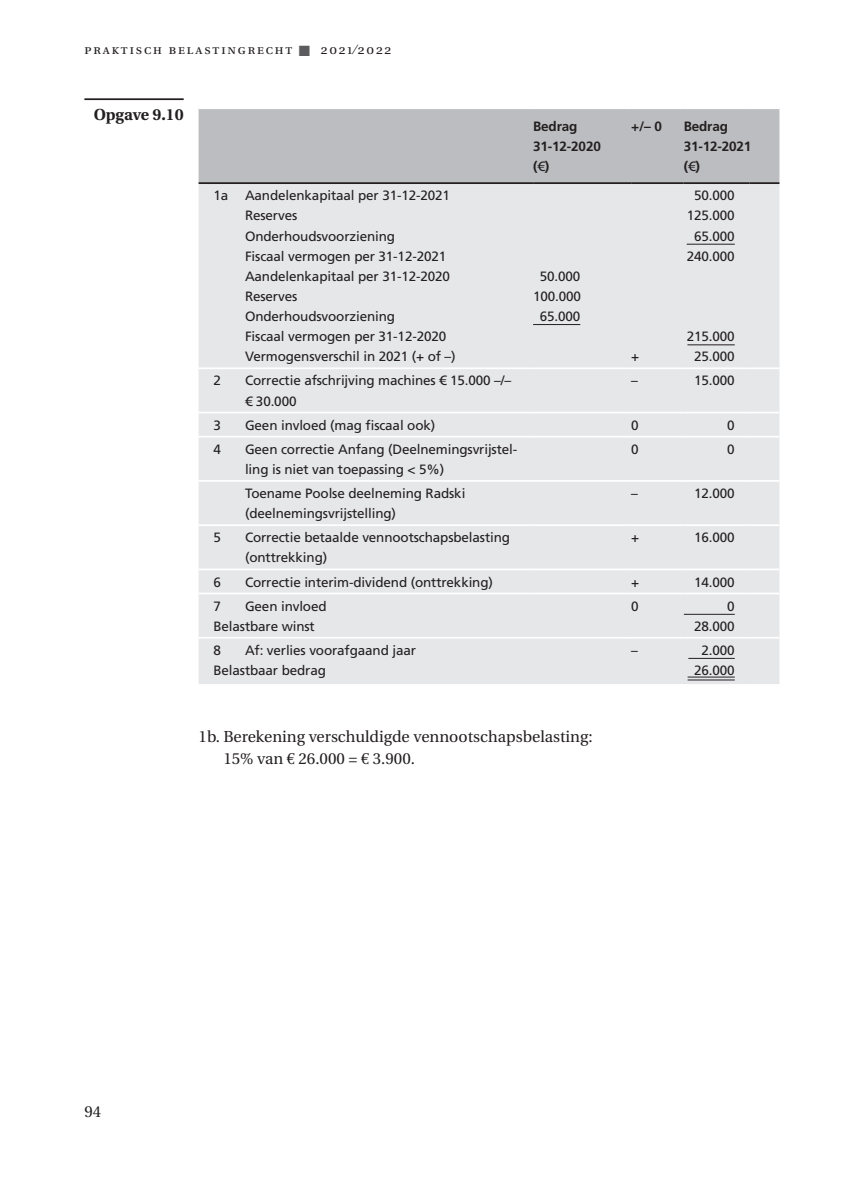
<style>
.page{position:relative;width:844px;height:1191px;background:#fff}
.page>*{position:absolute;margin:0;border:0;box-sizing:border-box;transform-origin:0 0}
.plat_inspring_1a{font:15.92px "Utopia";color:#231f20}
.plat_inspring2_ID{font:15.92px "Utopia";color:#231f20}
.t1{font:700 15.92px "Utopia";color:#231f20}
.Tabeltekst{font:13.47px/20.1px "Frutiger LT Std";letter-spacing:-.01em;color:#231f20}
.Tabel_kop{font:700 13.47px "Frutiger LT Std";letter-spacing:-.01em;color:#231f20}
.t2{font:13.47px "Utopia Exp";letter-spacing:.14em;color:#231f20}
.Tabel_balans_lijn_bo{font:13.47px "Frutiger LT Std";letter-spacing:-.01em;color:#231f20}
.s1{color:#5c5c5f}
.s2{font-weight:400}
.s3{font-family:"Euro Serif"}
</style>
<div class="page">
<hr style="left:84px;top:98px;width:100px;height:2px;background:#231f20">
<div style="left:198px;top:109px;width:581px;height:73px;background:#bcbdc0"></div>
<div style="left:198px;top:184px;width:581px;height:500px;background:#e6e7e9"></div>
<hr style="left:198px;top:367px;width:335px;height:2px;background:#fff">
<hr style="left:533px;top:367px;width:98px;height:2px;background:#fff">
<hr style="left:631px;top:367px;width:52px;height:2px;background:#fff">
<hr style="left:683px;top:367px;width:66px;height:2px;background:#fff">
<hr style="left:749px;top:367px;width:30px;height:2px;background:#fff">
<hr style="left:198px;top:412px;width:335px;height:1px;background:#fff">
<hr style="left:533px;top:412px;width:98px;height:1px;background:#fff">
<hr style="left:631px;top:412px;width:52px;height:1px;background:#fff">
<hr style="left:683px;top:412px;width:66px;height:1px;background:#fff">
<hr style="left:749px;top:412px;width:30px;height:1px;background:#fff">
<hr style="left:198px;top:436px;width:335px;height:1px;background:#fff">
<hr style="left:533px;top:436px;width:98px;height:1px;background:#fff">
<hr style="left:631px;top:436px;width:52px;height:1px;background:#fff">
<hr style="left:683px;top:436px;width:66px;height:1px;background:#fff">
<hr style="left:749px;top:436px;width:30px;height:1px;background:#fff">
<hr style="left:198px;top:480px;width:335px;height:2px;background:#fff">
<hr style="left:533px;top:480px;width:98px;height:2px;background:#fff">
<hr style="left:631px;top:480px;width:52px;height:2px;background:#fff">
<hr style="left:683px;top:480px;width:66px;height:2px;background:#fff">
<hr style="left:749px;top:480px;width:30px;height:2px;background:#fff">
<hr style="left:198px;top:524px;width:335px;height:2px;background:#fff">
<hr style="left:533px;top:524px;width:98px;height:2px;background:#fff">
<hr style="left:631px;top:524px;width:52px;height:2px;background:#fff">
<hr style="left:683px;top:524px;width:66px;height:2px;background:#fff">
<hr style="left:749px;top:524px;width:30px;height:2px;background:#fff">
<hr style="left:198px;top:568px;width:335px;height:2px;background:#fff">
<hr style="left:533px;top:568px;width:98px;height:2px;background:#fff">
<hr style="left:631px;top:568px;width:52px;height:2px;background:#fff">
<hr style="left:683px;top:568px;width:66px;height:2px;background:#fff">
<hr style="left:749px;top:568px;width:30px;height:2px;background:#fff">
<hr style="left:198px;top:592px;width:335px;height:2px;background:#fff">
<hr style="left:533px;top:592px;width:98px;height:2px;background:#fff">
<hr style="left:631px;top:592px;width:52px;height:2px;background:#fff">
<hr style="left:683px;top:592px;width:66px;height:2px;background:#fff">
<hr style="left:749px;top:592px;width:30px;height:2px;background:#fff">
<hr style="left:198px;top:637px;width:335px;height:1px;background:#fff">
<hr style="left:533px;top:637px;width:98px;height:1px;background:#fff">
<hr style="left:631px;top:637px;width:52px;height:1px;background:#fff">
<hr style="left:683px;top:637px;width:66px;height:1px;background:#fff">
<hr style="left:749px;top:637px;width:30px;height:1px;background:#fff">
<hr style="left:198px;top:182px;width:335px;height:2px;background:#231f20">
<hr style="left:533px;top:182px;width:98px;height:2px;background:#231f20">
<hr style="left:631px;top:182px;width:52px;height:2px;background:#231f20">
<hr style="left:683px;top:182px;width:66px;height:2px;background:#231f20">
<hr style="left:749px;top:182px;width:30px;height:2px;background:#231f20">
<hr style="left:533px;top:324px;width:47px;height:1px;background:#231f20">
<hr style="left:686px;top:244px;width:48px;height:1px;background:#231f20">
<hr style="left:687px;top:344px;width:47px;height:1px;background:#231f20">
<hr style="left:683px;top:614px;width:51px;height:1px;background:#231f20">
<hr style="left:688px;top:658px;width:46px;height:1px;background:#231f20">
<hr style="left:687px;top:677px;width:47px;height:1px;background:#231f20">
<hr style="left:687px;top:679px;width:47px;height:1px;background:#231f20">
<p class="t2" style="left:84px;top:44px;width:308px">praktisch belastingrecht <span class="s1">■</span> 2021/2022</p>
<p class="t1" style="left:94px;top:105px;width:91px">Opgave 9.10</p>
<p class="Tabeltekst" style="left:213px;top:186px;width:238px">1a Aandelenkapitaal per 31-12-2021</p>
<p class="Tabeltekst" style="left:245px;top:206px;width:54px">Reserves</p>
<p class="Tabeltekst" style="left:245px;top:226px;width:152px">Onderhoudsvoorziening</p>
<p class="Tabeltekst" style="left:245px;top:246px;width:203px">Fiscaal vermogen per 31-12-2021</p>
<p class="Tabeltekst" style="left:245px;top:266px;width:206px">Aandelenkapitaal per 31-12-2020</p>
<p class="Tabeltekst" style="left:245px;top:286px;width:54px">Reserves</p>
<p class="Tabeltekst" style="left:245px;top:306px;width:152px">Onderhoudsvoorziening</p>
<p class="Tabeltekst" style="left:245px;top:326px;width:203px">Fiscaal vermogen per 31-12-2020</p>
<p class="Tabeltekst" style="left:245px;top:347px;width:212px">Vermogensverschil in 2021 (+ of –)</p>
<p class="Tabel_kop" style="left:533px;top:118px;width:46px">Bedrag</p>
<p class="Tabel_kop" style="left:533px;top:138px;width:69px">31-12-2020</p>
<p class="Tabel_kop" style="left:533px;top:158px;width:18px">(<span class="s2">€</span>)</p>
<p class="Tabeltekst" style="left:539px;top:266px;width:42px">50.000</p>
<p class="Tabeltekst" style="left:533px;top:286px;width:49px">100.000</p>
<p class="Tabeltekst" style="left:539px;top:306px;width:42px">65.000</p>
<p class="Tabel_kop" style="left:631px;top:118px;width:32px">+/– 0</p>
<p class="Tabel_kop" style="left:683px;top:118px;width:46px">Bedrag</p>
<p class="Tabel_kop" style="left:683px;top:138px;width:69px">31-12-2021</p>
<p class="Tabel_kop" style="left:683px;top:158px;width:18px">(<span class="s2">€</span>)</p>
<p class="Tabeltekst" style="left:631px;top:347px;width:10px">+</p>
<p class="Tabeltekst" style="left:694px;top:186px;width:42px">50.000</p>
<p class="Tabeltekst" style="left:686px;top:206px;width:49px">125.000</p>
<p class="Tabeltekst" style="left:694px;top:226px;width:42px">65.000</p>
<p class="Tabel_balans_lijn_bo" style="left:686px;top:248px;width:49px">240.000</p>
<p class="Tabeltekst" style="left:686px;top:326px;width:49px">215.000</p>
<p class="Tabel_balans_lijn_bo" style="left:694px;top:349px;width:42px">25.000</p>
<p class="Tabeltekst" style="left:213px;top:371px;width:9px">2</p>
<p class="Tabeltekst" style="left:245px;top:371px;width:268px">Correctie afschrijving machines € 15.000 –/– € 30.000</p>
<p class="Tabeltekst" style="left:631px;top:371px;width:8px">–</p>
<p class="Tabeltekst" style="left:694px;top:371px;width:42px">15.000</p>
<p class="Tabeltekst" style="left:213px;top:415px;width:9px">3</p>
<p class="Tabeltekst" style="left:245px;top:415px;width:192px">Geen invloed (mag fiscaal ook)</p>
<p class="Tabeltekst" style="left:631px;top:415px;width:9px">0</p>
<p class="Tabeltekst" style="left:727px;top:415px;width:9px">0</p>
<p class="Tabeltekst" style="left:213px;top:439px;width:9px">4</p>
<p class="Tabeltekst" style="left:245px;top:439px;width:274px">Geen correctie Anfang (Deelnemingsvrijstel&shy;ling is niet van toepassing &lt; 5%)</p>
<p class="Tabeltekst" style="left:631px;top:439px;width:9px">0</p>
<p class="Tabeltekst" style="left:727px;top:439px;width:9px">0</p>
<p class="Tabeltekst" style="left:245px;top:483px;width:222px">Toename Poolse deelneming Radski</p>
<p class="Tabeltekst" style="left:245px;top:503px;width:153px">(deelnemingsvrijstelling)</p>
<p class="Tabeltekst" style="left:631px;top:483px;width:8px">–</p>
<p class="Tabeltekst" style="left:694px;top:483px;width:42px">12.000</p>
<p class="Tabeltekst" style="left:213px;top:527px;width:9px">5</p>
<p class="Tabeltekst" style="left:245px;top:527px;width:266px">Correctie betaalde vennootschapsbelasting (onttrekking)</p>
<p class="Tabeltekst" style="left:631px;top:527px;width:10px">+</p>
<p class="Tabeltekst" style="left:694px;top:527px;width:42px">16.000</p>
<p class="Tabeltekst" style="left:213px;top:572px;width:9px">6</p>
<p class="Tabeltekst" style="left:245px;top:572px;width:249px">Correctie interim-dividend (onttrekking)</p>
<p class="Tabeltekst" style="left:631px;top:572px;width:10px">+</p>
<p class="Tabeltekst" style="left:694px;top:572px;width:42px">14.000</p>
<p class="Tabeltekst" style="left:213px;top:596px;width:9px">7</p>
<p class="Tabeltekst" style="left:245px;top:596px;width:83px">Geen invloed</p>
<p class="Tabeltekst" style="left:213px;top:616px;width:103px">Belastbare winst</p>
<p class="Tabeltekst" style="left:631px;top:596px;width:9px">0</p>
<p class="Tabeltekst" style="left:727px;top:596px;width:9px">0</p>
<p class="Tabel_balans_lijn_bo" style="left:694px;top:618px;width:42px">28.000</p>
<p class="Tabeltekst" style="left:213px;top:640px;width:9px">8</p>
<p class="Tabeltekst" style="left:245px;top:640px;width:172px">Af: verlies voorafgaand jaar</p>
<p class="Tabeltekst" style="left:213px;top:660px;width:114px">Belastbaar bedrag</p>
<p class="plat_inspring_1a" style="left:198px;top:728px;width:395px">1b. Berekening verschuldigde vennootschapsbelasting:</p>
<p class="plat_inspring2_ID" style="left:223px;top:749px;width:193px">15% van <span class="s3">€</span> 26.000 = <span class="s3">€</span> 3.900.</p>
<p class="Tabeltekst" style="left:631px;top:640px;width:8px">–</p>
<p class="Tabeltekst" style="left:701px;top:640px;width:35px">2.000</p>
<p class="Tabeltekst" style="left:694px;top:660px;width:42px">26.000</p>
<p class="plat_inspring_1a" style="left:84px;top:1103px;width:18px">94</p>
</div>
